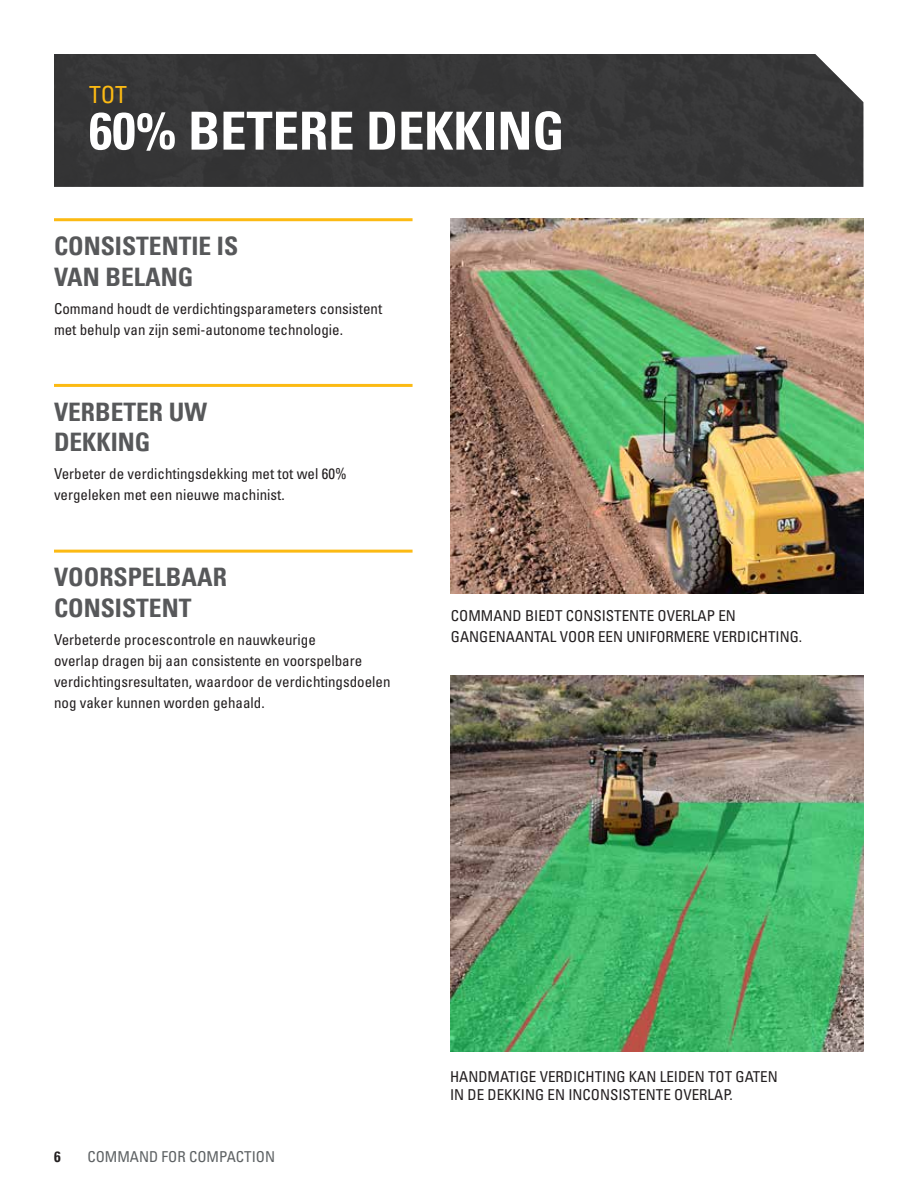
<style>
.page{position:relative;width:918px;height:1188px;background:#fff}
.page>*{position:absolute;margin:0;border:0;box-sizing:border-box;transform-origin:0 0}
.t1{font:700 condensed 52.5px "Univers LT";color:#fff}
.t2{font:700 condensed 25.5px/30.6px "Univers LT";color:#57585a}
.t3{font:condensed 23.7px "Univers LT";color:#fcba13}
.t4{font:condensed 15px/21px "Univers LT Std";color:#231f20}
.t5{font:condensed 15px "Univers LT Std";color:#5d6163}
.t6{font:700 condensed 15px "Univers LT";color:#231f20}
</style>
<div class="page">
<div style="left:54px;top:54px;width:809px;height:133px;background:#363636"></div>
<hr style="left:54px;top:384px;width:359px;height:3px;background:#fcba13">
<hr style="left:54px;top:218px;width:359px;height:3px;background:#fcba13">
<hr style="left:54px;top:550px;width:359px;height:3px;background:#fcba13">
<img style="left:451px;top:218px;width:413px;height:376px">
<img style="left:450px;top:675px;width:413px;height:376px">
<h3 class="t3" style="left:89px;top:80px;width:40px">TOT</h3>
<h1 class="t1" style="left:89px;top:99px;width:477px">60% BETERE DEKKING</h1>
<h2 class="t2" style="left:54px;top:230px;width:186px">CONSISTENTIE IS<br>VAN BELANG</h2>
<p class="t4" style="left:54px;top:298px;width:330px">Command houdt de verdichtingsparameters consistent met behulp van zijn semi-autonome technologie.</p>
<h2 class="t2" style="left:54px;top:396px;width:155px">VERBETER UW<br>DEKKING</h2>
<p class="t4" style="left:54px;top:463px;width:294px">Verbeter de verdichtingsdekking met tot wel 60% vergeleken met een nieuwe machinist.</p>
<h2 class="t2" style="left:54px;top:562px;width:174px">VOORSPELBAAR<br>CONSISTENT</h2>
<p class="t4" style="left:54px;top:629px;width:338px">Verbeterde procescontrole en nauwkeurige<br>overlap dragen bij aan consistente en voorspelbare verdichtingsresultaten, waardoor de verdichtingsdoelen nog vaker kunnen worden gehaald.</p>
<p class="t4" style="left:451px;top:605px;width:353px">COMMAND BIEDT CONSISTENTE OVERLAP EN<br>GANGENAANTAL VOOR EEN UNIFORMERE VERDICHTING.</p>
<p class="t6" style="left:54px;top:1147px;width:8px">6</p>
<p class="t5" style="left:87px;top:1147px;width:189px">COMMAND FOR COMPACTION</p>
<p class="t4" style="left:450px;top:1067px;width:329px;line-height:18px">HANDMATIGE VERDICHTING KAN LEIDEN TOT GATEN<br>IN DE DEKKING EN INCONSISTENTE OVERLAP.</p>
</div>
